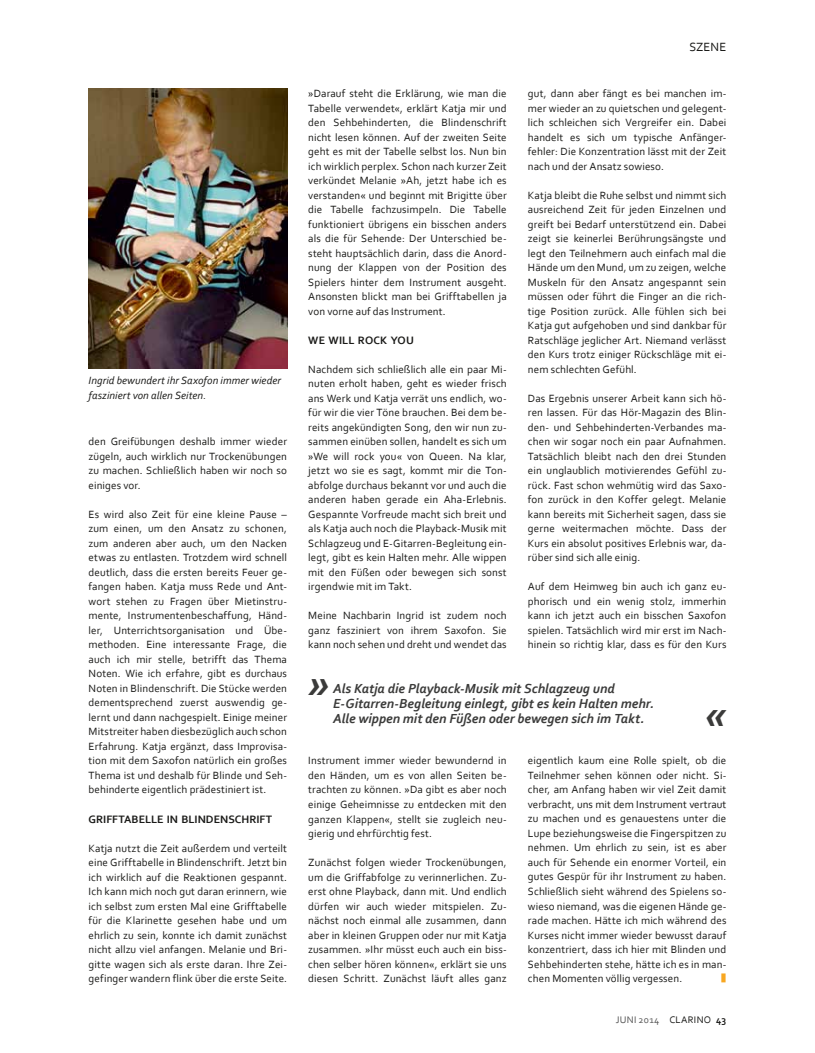
<style>
.page{position:relative;width:815px;height:1053px;background:#fff}
.page>*{position:absolute;margin:0;border:0;box-sizing:border-box;transform-origin:0 0}
.t1{font:italic 700 42.5px "Corbel";color:#3b3b3a}
.t2{font:italic 700 13.75px/15px "Corbel";color:#3b3b3a}
.t3{font:12.5px "Corbel";letter-spacing:.005em;color:#1a1a18}
.t4{font:700 11.25px "Corbel";letter-spacing:.005em;color:#1a1a18}
.t5{font:11px/14.5px "Corbel";letter-spacing:.005em;color:#1a1a18;text-align:justify}
.t6{font:italic 11px/14.5px "Corbel";letter-spacing:.005em;color:#1a1a18}
.t7{font:10px "Corbel";letter-spacing:.03em;color:#565656}
.s1{color:#1a1a18}
.s2{font-weight:700;color:#1a1a18}
</style>
<div class="page">
<img style="left:89px;top:89px;width:198px;height:280px">
<p class="t6" style="left:89px;top:374px;width:194px">Ingrid bewundert ihr Saxofon immer wieder fasziniert von allen Seiten.</p>
<p class="t5" style="left:89px;top:435px;width:200px">den greifübungen deshalb immer wieder zügeln, auch wirklich nur trockenübungen zu machen. schließlich haben wir noch so einiges vor.</p>
<p class="t5" style="left:89px;top:507px;width:200px">es wird also Zeit für eine kleine pause – zum einen, um den ansatz zu schonen, zum anderen aber auch, um den nacken etwas zu entlasten. trotzdem wird schnell deutlich, dass die ersten bereits Feuer ge&shy;fangen haben. Katja muss rede und ant&shy;wort stehen zu Fragen über mietinstru&shy;mente, instrumentenbeschaffung, Händ&shy;ler, unterrichtsorganisation und übe&shy;methoden. eine interessante Frage, die auch ich mir stelle, betrifft das thema noten. wie ich erfahre, gibt es durchaus noten in blindenschrift. die stücke werden dementsprechend zuerst auswendig ge&shy;lernt und dann nachgespielt. einige meiner mitstreiter haben diesbezüglich auch schon erfahrung. Katja ergänzt, dass improvisa&shy;tion mit dem saxofon natürlich ein großes thema ist und deshalb für blinde und seh&shy;behinderte eigentlich prädestiniert ist.</p>
<p class="t4" style="left:89px;top:813px;width:185px">GRIFFTABELLE IN BLINDENSCHRIFT</p>
<p class="t5" style="left:89px;top:841px;width:200px">Katja nutzt die Zeit außerdem und verteilt eine grifftabelle in blindenschrift. Jetzt bin ich wirklich auf die reaktionen gespannt. ich kann mich noch gut daran erinnern, wie ich selbst zum ersten mal eine grifftabelle für die Klarinette gesehen habe und um ehrlich zu sein, konnte ich damit zunächst nicht allzu viel anfangen. melanie und bri&shy;gitte wagen sich als erste daran. ihre Zei&shy;gefinger wandern flink über die erste seite.</p>
<p class="t5" style="left:308px;top:87px;width:200px">»darauf steht die erklärung, wie man die tabelle verwendet«, erklärt Katja mir und den sehbehinderten, die blindenschrift nicht lesen können. auf der zweiten seite geht es mit der tabelle selbst los. nun bin ich wirklich perplex. schon nach kurzer Zeit verkündet melanie »ah, jetzt habe ich es verstanden« und beginnt mit brigitte über die tabelle fachzusimpeln. die tabelle funktioniert übrigens ein bisschen anders als die für sehende: der unterschied be&shy;steht hauptsächlich darin, dass die anord&shy;nung der Klappen von der position des spielers hinter dem instrument ausgeht. ansonsten blickt man bei grifftabellen ja von vorne auf das instrument.</p>
<p class="t4" style="left:308px;top:334px;width:107px">WE WILL ROCK YOU</p>
<p class="t5" style="left:308px;top:362px;width:200px">nachdem sich schließlich alle ein paar mi&shy;nuten erholt haben, geht es wieder frisch ans werk und Katja verrät uns endlich, wo&shy;für wir die vier töne brauchen. bei dem be&shy;reits angekündigten song, den wir nun zu&shy;sammen einüben sollen, handelt es sich um »we will rock you« von Queen. na klar, jetzt wo sie es sagt, kommt mir die ton&shy;abfolge durchaus bekannt vor und auch die anderen haben gerade ein aha-erlebnis. gespannte Vorfreude macht sich breit und als Katja auch noch die playback-musik mit schlagzeug und e-gitarren-begleitung ein&shy;legt, gibt es kein Halten mehr. alle wippen mit den Füßen oder bewegen sich sonst irgend wie mit im takt.</p>
<p class="t5" style="left:308px;top:609px;width:200px">meine nachbarin ingrid ist zudem noch ganz fasziniert von ihrem saxofon. sie kann noch sehen und dreht und wendet das</p>
<p class="t3" style="left:689px;top:41px;width:39px">sZene</p>
<p class="t5" style="left:528px;top:87px;width:200px">gut, dann aber fängt es bei manchen im&shy;mer wieder an zu quietschen und gelegent&shy;lich schleichen sich Vergreifer ein. dabei handelt es sich um typische anfänger&shy;fehler: die Konzentration lässt mit der Zeit nach und der ansatz sowieso.</p>
<p class="t5" style="left:528px;top:188px;width:200px">Katja bleibt die ruhe selbst und nimmt sich ausreichend Zeit für jeden einzelnen und greift bei bedarf unterstützend ein. dabei zeigt sie keinerlei berührungsängste und legt den teilnehmern auch einfach mal die Hände um den mund, um zu zeigen, welche muskeln für den ansatz angespannt sein müssen oder führt die Finger an die rich&shy;tige position zurück. alle fühlen sich bei Katja gut aufgehoben und sind dankbar für ratschläge jeglicher art. niemand verlässt den Kurs trotz einiger rückschläge mit ei&shy;nem schlechten gefühl.</p>
<p class="t5" style="left:528px;top:391px;width:200px">das ergebnis unserer arbeit kann sich hö&shy;ren lassen. Für das Hör-magazin des blin&shy;den- und sehbehinderten-Verbandes ma&shy;chen wir sogar noch ein paar aufnahmen. tatsächlich bleibt nach den drei stunden ein unglaublich motivierendes gefühl zu&shy;rück. Fast schon wehmütig wird das saxo&shy;fon zurück in den Koffer gelegt. melanie kann bereits mit sicherheit sagen, dass sie gerne weitermachen möchte. dass der Kurs ein absolut positives erlebnis war, da&shy;rüber sind sich alle einig.</p>
<p class="t5" style="left:528px;top:580px;width:200px">auf dem Heimweg bin auch ich ganz eu&shy;phorisch und ein wenig stolz, immerhin kann ich jetzt auch ein bisschen saxofon spielen. tatsächlich wird mir erst im nach&shy;hinein so richtig klar, dass es für den Kurs</p>
<h1 class="t1" style="left:308px;top:666px;width:23px">»</h1>
<p class="t2" style="left:333px;top:681px;width:322px">Als Katja die Playback-Musik mit Schlagzeug und<br>E-Gitarren-Begleitung einlegt, gibt es kein Halten mehr.<br>Alle wippen mit den Füßen oder bewegen sich im Takt.</p>
<h1 class="t1" style="left:705px;top:697px;width:23px">«</h1>
<p class="t5" style="left:308px;top:754px;width:200px">instrument immer wieder bewundernd in den Händen, um es von allen seiten be&shy;trachten zu können. »da gibt es aber noch einige geheimnisse zu entdecken mit den ganzen Klappen«, stellt sie zugleich neu&shy;gierig und ehrfürchtig fest.</p>
<p class="t5" style="left:308px;top:855px;width:200px">Zunächst folgen wieder trockenübungen, um die griffabfolge zu verinnerlichen. Zu&shy;erst ohne playback, dann mit. und endlich dürfen wir auch wieder mitspielen. Zu&shy;nächst noch einmal alle zusammen, dann aber in kleinen gruppen oder nur mit Katja zusammen. »ihr müsst euch auch ein biss&shy;chen selber hören können«, erklärt sie uns diesen schritt. Zunächst läuft alles ganz</p>
<p class="t5" style="left:528px;top:754px;width:200px">eigentlich kaum eine rolle spielt, ob die teilnehmer sehen können oder nicht. si&shy;cher, am anfang haben wir viel Zeit damit verbracht, uns mit dem instrument vertraut zu machen und es genauestens unter die lupe beziehungsweise die Fingerspitzen zu nehmen. um ehrlich zu sein, ist es aber auch für sehende ein enormer Vorteil, ein gutes gespür für ihr instrument zu haben. schließlich sieht während des spielens so&shy;wieso niemand, was die eigenen Hände ge&shy;rade machen. Hätte ich mich während des Kurses nicht immer wieder bewusst darauf konzentriert, dass ich hier mit blinden und sehbehinderten stehe, hätte ich es in man&shy;chen momenten völlig vergessen.</p>
<p class="t7" style="left:616px;top:1015px;width:112px">Juni 2014 <span class="s1">Clarino</span> <span class="s2">43</span></p>
</div>
